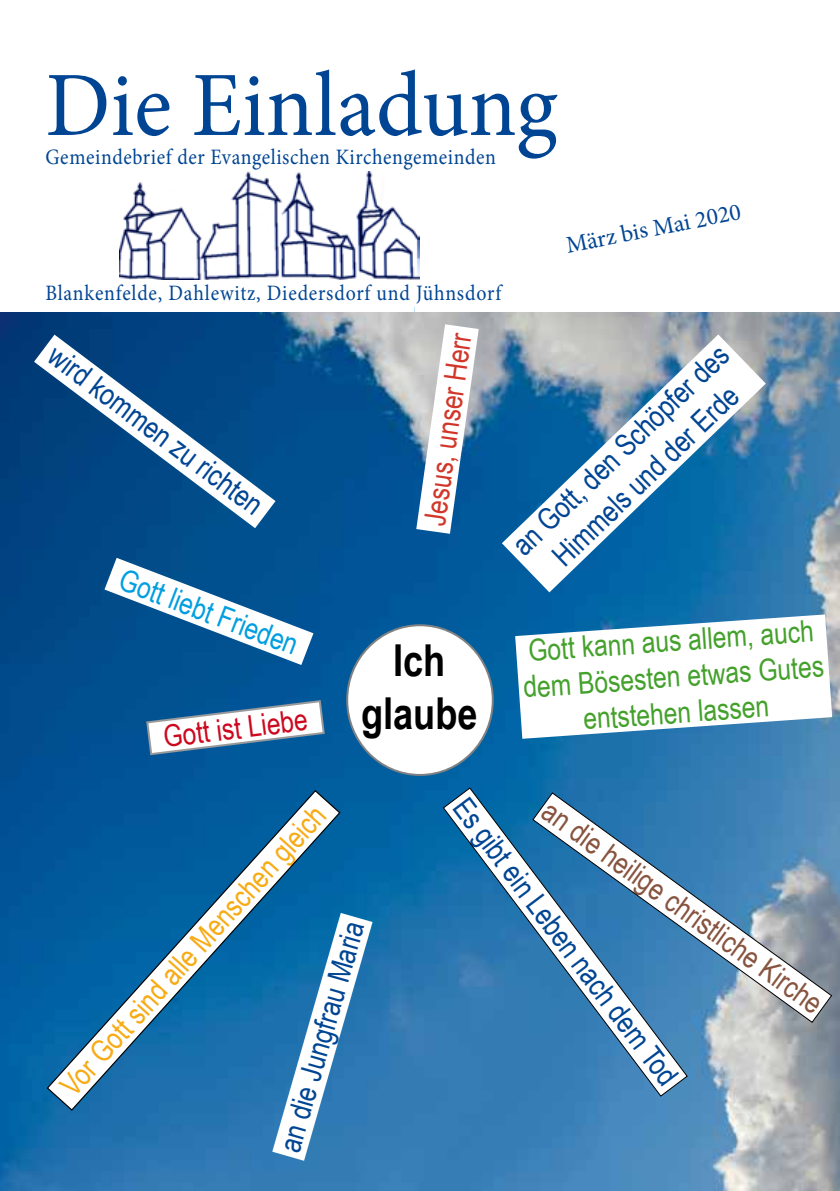
<style>
.page{position:relative;width:840px;height:1191px;background:#fff}
.page>*{position:absolute;margin:0;border:0;box-sizing:border-box;transform-origin:0 0}
.t1{font:92px "Minion Pro";color:#004593;scale:.96 1}
.t2{font:700 44px/52.8px "Arial Narrow";color:#000;text-align:center}
.t3{font:30px/36px "Arial Narrow";color:#004593;text-align:center}
.t4{font:30px/36px "Arial Narrow";color:#44a12b;text-align:center}
.t5{font:30px "Arial Narrow";color:#87543f}
.t6{font:30px "Arial Narrow";color:#f7ab15}
.t7{font:30px "Arial Narrow";color:#009ee0}
.t8{font:30px "Arial Narrow";color:#d13629}
.t9{font:30px "Arial Narrow";color:#cd071e}
.t10{font:24px "Minion Pro";color:#004593}
.t11{font:22px "Minion Pro";letter-spacing:.03em;color:#004593;scale:.9 1}
</style>
<div class="page">
<img style="left:119px;top:171px;width:301px;height:109px">
<img style="left:0;top:312px;width:839px;height:879px">
<div style="left:347px;top:625px;width:145px;height:150px;background:#fff;border-radius:50%"></div>
<svg style="left:501px;top:334px;width:264px;height:258px"></svg>
<svg style="left:416px;top:324px;width:62px;height:210px"></svg>
<svg style="left:104px;top:558px;width:209px;height:107px"></svg>
<svg style="left:515px;top:614px;width:316px;height:125px"></svg>
<svg style="left:688px;top:791px;width:144px;height:232px"></svg>
<svg style="left:442px;top:786px;width:246px;height:311px"></svg>
<svg style="left:145px;top:699px;width:181px;height:57px"></svg>
<svg style="left:46px;top:789px;width:295px;height:322px"></svg>
<svg style="left:34px;top:335px;width:241px;height:193px;fill:#024684"></svg>
<svg style="left:271px;top:911px;width:102px;height:251px"></svg>
<h1 class="t1" style="left:45px;top:44px;width:534px">Die Einladung</h1>
<p class="t11" style="left:45px;top:143px;width:502px">Gemeindebrief der Evangelischen Kirchengemeinden</p>
<p class="t10" style="left:563px;top:229px;width:179px;rotate:-11deg">März bis Mai 2020</p>
<p class="t11" style="left:45px;top:278px;width:507px">Blankenfelde, Dahlewitz, Diedersdorf und Jühnsdorf</p>
<p class="t3" style="left:63px;top:336px;width:261px;rotate:37deg">wird kommen zu richten</p>
<p class="t7" style="left:128px;top:557px;width:190px;rotate:21deg">Gott liebt Frieden</p>
<p class="t9" style="left:161px;top:715px;width:146px;rotate:-7deg">Gott ist Liebe</p>
<p class="t8" style="left:412px;top:522px;width:196px;rotate:-82deg">Jesus, unser Herr</p>
<h2 class="t2" style="left:361px;top:632px;width:118px">Ich glaube</h2>
<p class="t3" style="left:503px;top:536px;width:289px;rotate:-44deg">an Gott, den Schöpfer des<br>Himmels und der Erde</p>
<p class="t4" style="left:519px;top:632px;width:302px;rotate:-4deg">Gott kann aus allem, auch dem Bösesten etwas Gutes entstehen lassen</p>
<p class="t6" style="left:50px;top:1076px;width:380px;rotate:-48deg">Vor Gott sind alle Menschen gleich</p>
<p class="t3" style="left:270px;top:1145px;width:239px;rotate:-74deg">an die Jungfrau Maria</p>
<p class="t3" style="left:475px;top:790px;width:353px;rotate:53deg">Es gibt ein Leben nach dem Tod</p>
<p class="t5" style="left:558px;top:790px;width:339px;rotate:36deg">an die heilige christliche Kirche</p>
</div>
